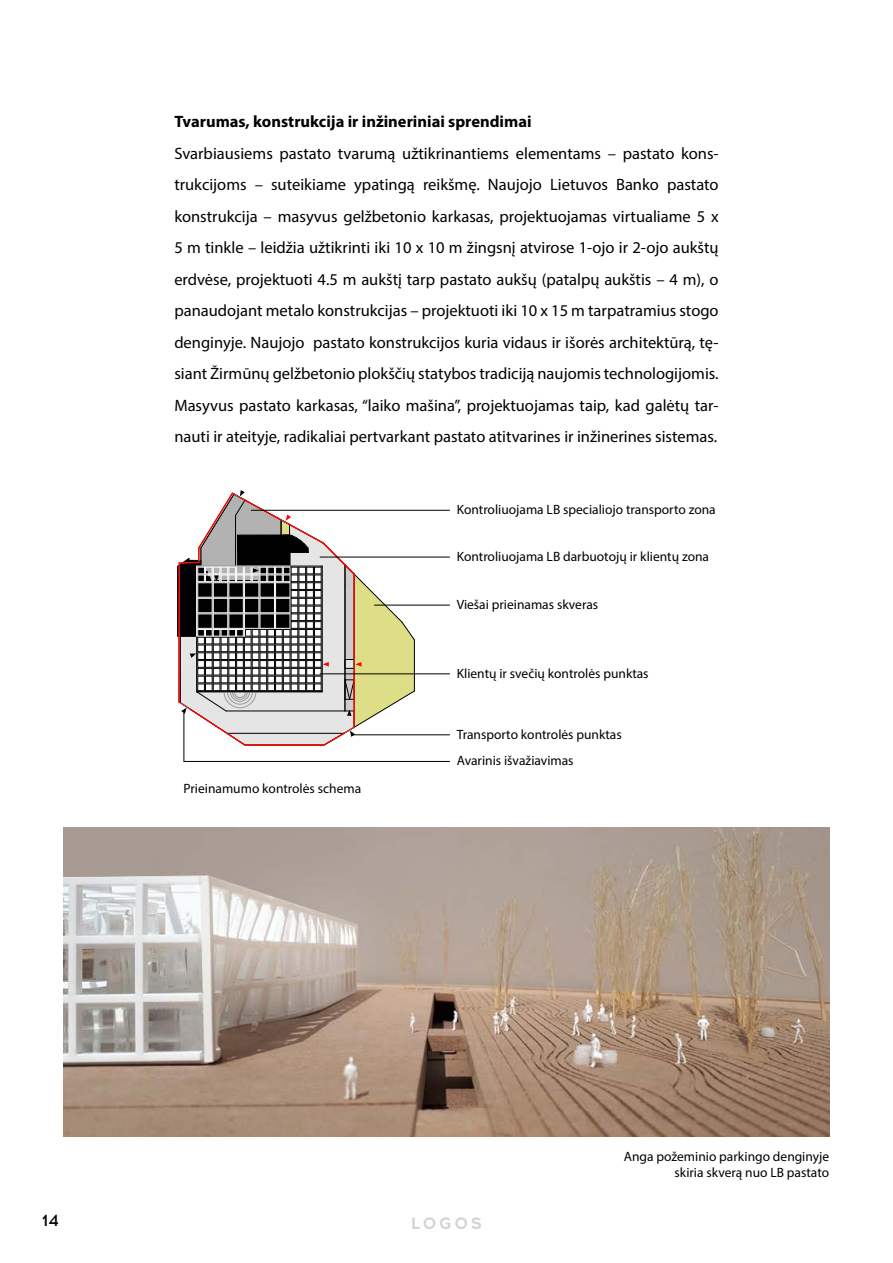
<style>
.page{position:relative;width:893px;height:1263px;background:#fff}
.page>*{position:absolute;margin:0;border:0;box-sizing:border-box;transform-origin:0 0}
.t1{font:16.5px/31.5px "Myriad Pro";color:#000;text-align:justify}
.t2{font:700 16.5px "Myriad Pro";color:#000}
.t3{font:700 16.5px "Acrom";letter-spacing:.16em;color:#d1d3d4}
.t4{font:500 16.5px "Acrom";color:#000}
.t5{font:13.5px/16.5px "Myriad Pro";color:#000;text-align:right}
</style>
<div class="page">
<img style="left:64px;top:827px;width:765px;height:309px">
<svg style="left:177px;top:490px;width:273px;height:272px"></svg>
<hr style="left:320px;top:673px;width:130px;height:1px;background:#000">
<hr style="left:251px;top:510px;width:199px;height:1px;background:#000">
<hr style="left:320px;top:557px;width:130px;height:1px;background:#000">
<p class="t2" style="left:174px;top:111px;width:359px">Tvarumas, konstrukcija ir inžineriniai sprendimai</p>
<p class="t1" style="left:174px;top:137px;width:546px">Svarbiausiems pastato tvarumą užtikrinantiems elementams – pastato kons&shy;trukcijoms – suteikiame ypatingą reikšmę. Naujojo Lietuvos Banko pastato konstrukcija – masyvus gelžbetonio karkasas, projektuojamas virtualiame 5 x 5 m tinkle – leidžia užtikrinti iki 10 x 10 m žingsnį atvirose 1-ojo ir 2-ojo aukštų erdvėse, projektuoti 4.5 m aukštį tarp pastato aukšų (patalpų aukštis – 4 m), o panaudojant metalo konstrukcijas – projektuoti iki 10 x 15 m tarpatramius stogo denginyje. Naujojo pastato konstrukcijos kuria vidaus ir išorės architektūrą, tę&shy;siant Žirmūnų gelžbetonio plokščių statybos tradiciją naujomis technologijomis.<br>Masyvus pastato karkasas, “laiko mašina”, projektuojamas taip, kad galėtų tar&shy;nauti ir ateityje, radikaliai pertvarkant pastato atitvarines ir inžinerines sistemas.</p>
<p class="t5" style="left:457px;top:501px;width:261px">Kontroliuojama LB specialiojo transporto zona</p>
<p class="t5" style="left:457px;top:548px;width:254px">Kontroliuojama LB darbuotojų ir klientų zona</p>
<p class="t5" style="left:457px;top:596px;width:143px">Viešai prieinamas skveras</p>
<p class="t5" style="left:457px;top:665px;width:193px">Klientų ir svečių kontrolės punktas</p>
<p class="t5" style="left:184px;top:779px;width:179px">Prieinamumo kontrolės schema</p>
<p class="t5" style="left:457px;top:720px;width:167px;line-height:26.7px;text-align:left">Transporto kontrolės punktas<br>Avarinis išvažiavimas</p>
<p class="t4" style="left:42px;top:1209px;width:19px">14</p>
<p class="t3" style="left:411px;top:1212px;width:73px">LOGOS</p>
<p class="t5" style="left:624px;top:1148px;width:207px">Anga požeminio parkingo denginyje skiria skverą nuo LB pastato</p>
</div>
